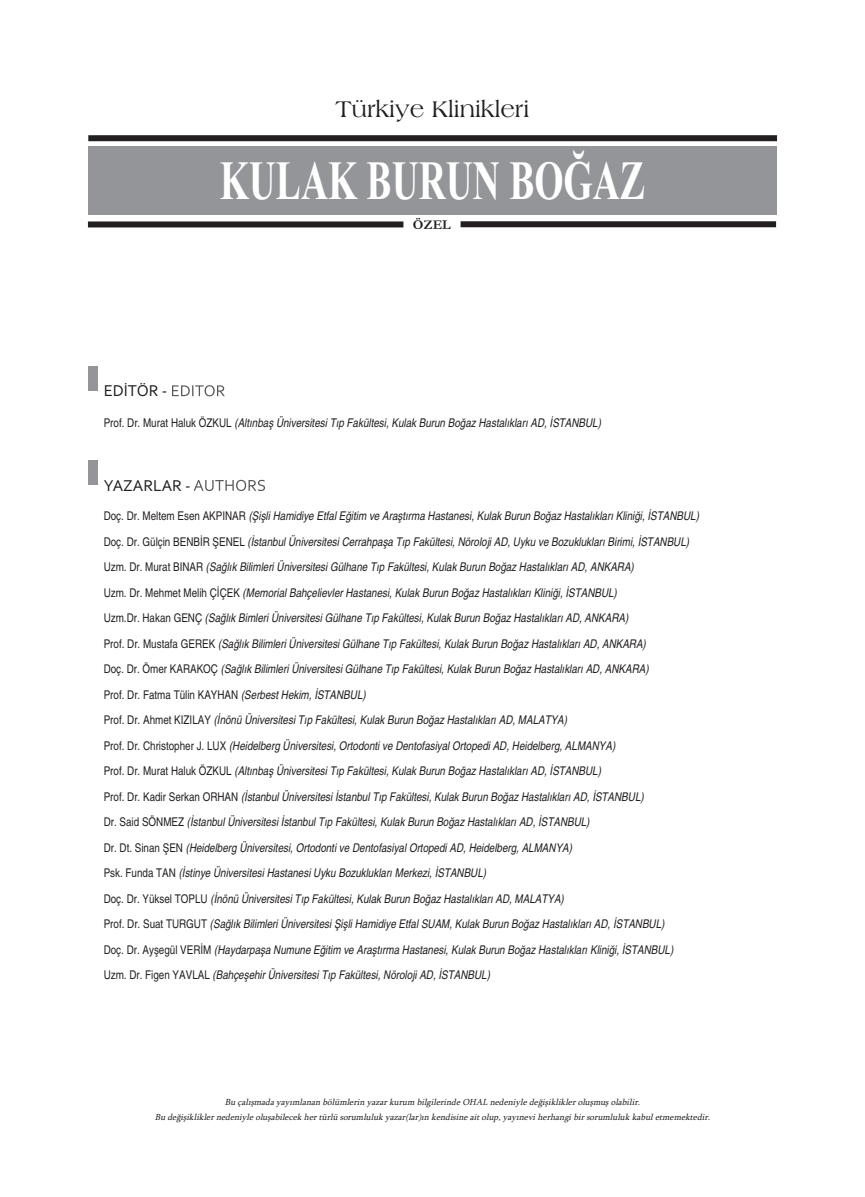
<style>
.page{position:relative;width:865px;height:1197px;background:#fff}
.page>*{position:absolute;margin:0;border:0;box-sizing:border-box;transform-origin:0 0}
.t1{font:700 55.35px "Times New Roman";color:#fff;scale:.68 1}
.t2{font:24px "Americana BT Roman";color:#231f20}
.t3{font:16.5px "Corbel";color:#231f20}
.t4{font:700 13.5px "Garamond";color:#231f20}
.t5{font:italic condensed 12px/25.5px "Helvetica";color:#231f20}
.t6{font:italic 9px/15px "Sylfaen";color:#231f20;text-align:center}
.s1{font-style:normal}
</style>
<div class="page">
<div style="left:88px;top:147px;width:688px;height:68px;background:#939598"></div>
<div style="left:88px;top:135px;width:689px;height:6px;background:#231f20"></div>
<div style="left:88px;top:221px;width:315px;height:6px;background:#231f20"></div>
<div style="left:460px;top:221px;width:316px;height:6px;background:#231f20"></div>
<div style="left:88px;top:366px;width:9px;height:25px;background:#939598"></div>
<div style="left:88px;top:460px;width:9px;height:25px;background:#939598"></div>
<svg style="left:172px;top:385px;width:52px;height:11px"></svg>
<svg style="left:194px;top:480px;width:71px;height:11px"></svg>
<h2 class="t2" style="left:335px;top:94px;width:195px">Türkiye Klinikleri</h2>
<h1 class="t1" style="left:220px;top:147px;width:627px">KULAK BURUN BOĞAZ</h1>
<p class="t4" style="left:413px;top:216px;width:39px">ÖZEL</p>
<h3 class="t3" style="left:104px;top:381px;width:65px">EDİTÖR -</h3>
<p class="t5" style="left:104px;top:410px;width:499px"><span class="s1">Prof. Dr. Murat Haluk ÖZKUL</span> (Altınbaş Üniversitesi Tıp Fakültesi, Kulak Burun Boğaz Hastalıkları AD, İSTANBUL)</p>
<h3 class="t3" style="left:104px;top:475px;width:88px">YAZARLAR -</h3>
<p class="t5" style="left:104px;top:503px;width:597px"><span class="s1">Doç. Dr. Meltem Esen AKPINAR</span> (Şişli Hamidiye Etfal Eğitim ve Araştırma Hastanesi, Kulak Burun Boğaz Hastalıkları Kliniği, İSTANBUL)<br><span class="s1">Doç. Dr. Gülçin BENBİR ŞENEL</span> (İstanbul Üniversitesi Cerrahpaşa Tıp Fakültesi, Nöroloji AD, Uyku ve Bozuklukları Birimi, İSTANBUL)<br><span class="s1">Uzm. Dr. Murat BINAR</span> (Sağlık Bilimleri Üniversitesi Gülhane Tıp Fakültesi, Kulak Burun Boğaz Hastalıkları AD, ANKARA)<br><span class="s1">Uzm. Dr. Mehmet Melih ÇİÇEK</span> (Memorial Bahçelievler Hastanesi, Kulak Burun Boğaz Hastalıkları Kliniği, İSTANBUL)<br><span class="s1">Uzm.Dr. Hakan GENÇ</span> (Sağlık Bimleri Üniversitesi Gülhane Tıp Fakültesi, Kulak Burun Boğaz Hastalıkları AD, ANKARA)<br><span class="s1">Prof. Dr. Mustafa GEREK</span> (Sağlık Bilimleri Üniversitesi Gülhane Tıp Fakültesi, Kulak Burun Boğaz Hastalıkları AD, ANKARA)<br><span class="s1">Doç. Dr. Ömer KARAKOÇ</span> (Sağlık Bilimleri Üniversitesi Gülhane Tıp Fakültesi, Kulak Burun Boğaz Hastalıkları AD, ANKARA)<br><span class="s1">Prof. Dr. Fatma Tülin KAYHAN</span> (Serbest Hekim, İSTANBUL)<br><span class="s1">Prof. Dr. Ahmet KIZILAY</span> (İnönü Üniversitesi Tıp Fakültesi, Kulak Burun Boğaz Hastalıkları AD, MALATYA)<br><span class="s1">Prof. Dr. Christopher J. LUX</span> (Heidelberg Üniversitesi, Ortodonti ve Dentofasiyal Ortopedi AD, Heidelberg, ALMANYA)<br><span class="s1">Prof. Dr. Murat Haluk ÖZKUL</span> (Altınbaş Üniversitesi Tıp Fakültesi, Kulak Burun Boğaz Hastalıkları AD, İSTANBUL)<br><span class="s1">Prof. Dr. Kadir Serkan ORHAN</span> (İstanbul Üniversitesi İstanbul Tıp Fakültesi, Kulak Burun Boğaz Hastalıkları AD, İSTANBUL)<br><span class="s1">Dr. Said SÖNMEZ</span> (İstanbul Üniversitesi İstanbul Tıp Fakültesi, Kulak Burun Boğaz Hastalıkları AD, İSTANBUL)<br><span class="s1">Dr. Dt. Sinan ŞEN</span> (Heidelberg Üniversitesi, Ortodonti ve Dentofasiyal Ortopedi AD, Heidelberg, ALMANYA)<br><span class="s1">Psk. Funda TAN</span> (İstinye Üniversitesi Hastanesi Uyku Bozuklukları Merkezi, İSTANBUL)<br><span class="s1">Doç. Dr. Yüksel TOPLU</span> (İnönü Üniversitesi Tıp Fakültesi, Kulak Burun Boğaz Hastalıkları AD, MALATYA)<br><span class="s1">Prof. Dr. Suat TURGUT</span> (Sağlık Bilimleri Üniversitesi Şişli Hamidiye Etfal SUAM, Kulak Burun Boğaz Hastalıkları AD, İSTANBUL)<br><span class="s1">Doç. Dr. Ayşegül VERİM</span> (Haydarpaşa Numune Eğitim ve Araştırma Hastanesi, Kulak Burun Boğaz Hastalıkları Kliniği, İSTANBUL)<br><span class="s1">Uzm. Dr. Figen YAVLAL</span> (Bahçeşehir Üniversitesi Tıp Fakültesi, Nöroloji AD, İSTANBUL)</p>
<p class="t6" style="left:155px;top:1094px;width:559px">Bu çalışmada yayımlanan bölümlerin yazar kurum bilgilerinde OHAL nedeniyle değişiklikler oluşmuş olabilir.<br>Bu değişiklikler nedeniyle oluşabilecek her türlü sorumluluk yazar(lar)ın kendisine ait olup, yayınevi herhangi bir sorumluluk kabul etmemektedir.</p>
</div>
